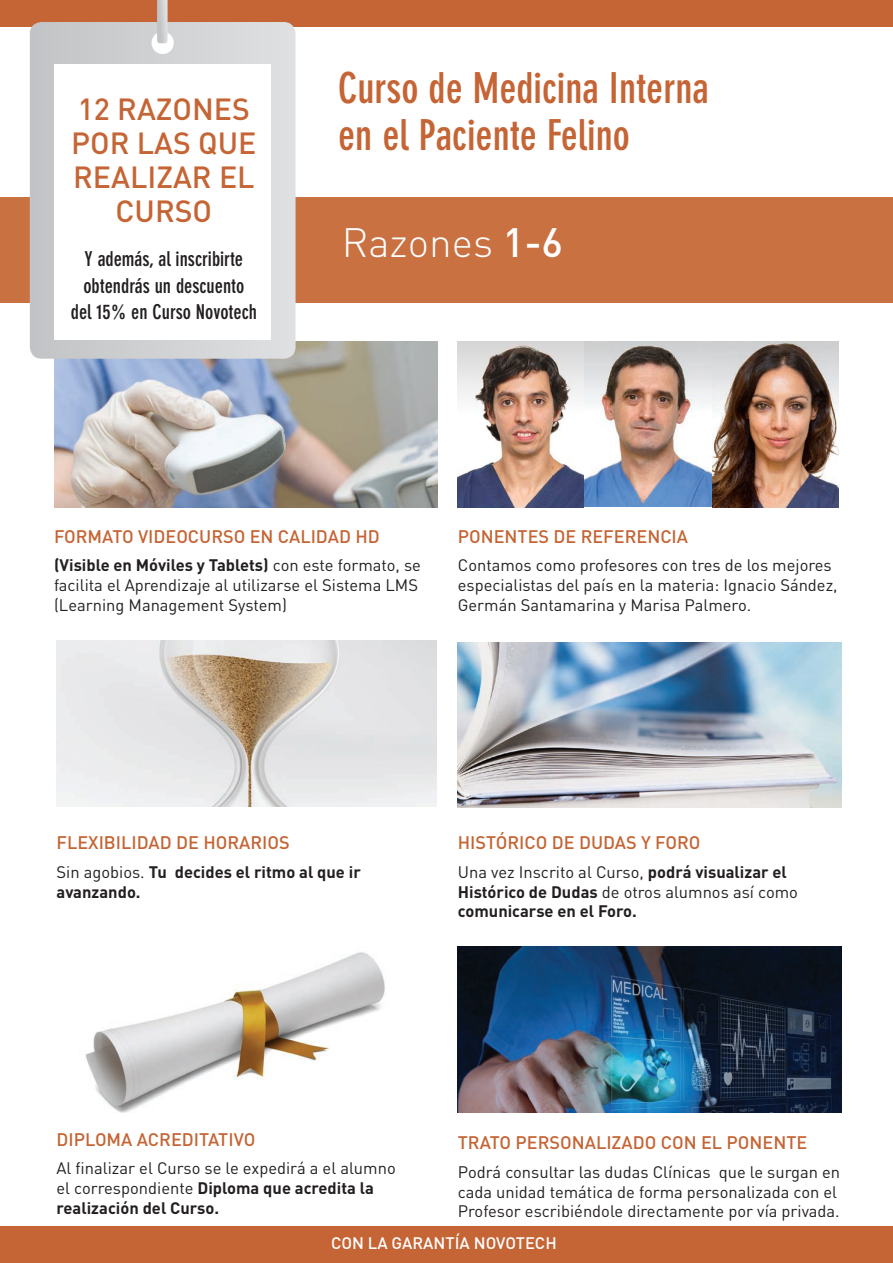
<style>
.page{position:relative;width:893px;height:1263px;background:#fff}
.page>*{position:absolute;margin:0;border:0;box-sizing:border-box;transform-origin:0 0}
.t1{font:700 condensed 42px/46.5px "DIN Neuzeit Grotesk Std";color:#c56434}
.t2{font:300 40.5px "DIN Pro";color:#fff}
.t3{font:500 30.3px/34px "DIN Pro";color:#c56434;text-align:center}
.t4{font:700 condensed 20.1px/26.4px "DIN Neuzeit Grotesk Std";color:#231f20;text-align:center}
.t5{font:500 18px "DIN Pro";color:#c56434}
.t6{font:16.5px/19.8px "DIN Pro";color:#231f20}
.t7{font:700 16.5px/19.8px "DIN Pro";color:#231f20}
.t8{font:500 16.5px "DIN Pro";color:#fff}
.s1{font-weight:500}
.s2{font-weight:700}
.s3{font-weight:400}
</style>
<div class="page">
<div style="left:0;top:197px;width:893px;height:106px;background:#ca7142"></div>
<img style="left:458px;top:947px;width:383px;height:165px">
<img style="left:57px;top:641px;width:380px;height:165px">
<img style="left:54px;top:342px;width:383px;height:165px">
<img style="left:85px;top:952px;width:300px;height:160px">
<img style="left:458px;top:642px;width:383px;height:165px">
<div style="left:0;top:0;width:893px;height:27px;background:#c56434"></div>
<div style="left:0;top:1227px;width:893px;height:36px;background:#c56434"></div>
<img style="left:458px;top:341px;width:381px;height:166px">
<svg style="left:30px;top:22px;width:266px;height:337px;background:#d1d2d4"></svg>
<div style="left:152px;top:32px;width:22px;height:22px;background:#fff;border-radius:50%"></div>
<div style="left:55px;top:64px;width:216px;height:275px;background:#fff"></div>
<svg style="left:157px;top:0;width:11px;height:43px"></svg>
<h3 class="t3" style="left:71px;top:91px;width:187px">12 RAZONES<br>POR LAS QUE<br>REALIZAR EL<br>CURSO</h3>
<p class="t4" style="left:71px;top:246px;width:188px">Y además, al inscribirte obtendrás un descuento del 15% en Curso Novotech</p>
<h1 class="t1" style="left:338px;top:66px;width:372px">Curso de Medicina Interna en el Paciente Felino</h1>
<h2 class="t2" style="left:342px;top:215px;width:223px">Razones <span class="s1">1-6</span></h2>
<p class="t5" style="left:54px;top:524px;width:327px">FORMATO VIDEOCURSO EN CALIDAD HD</p>
<p class="t6" style="left:54px;top:554px;width:369px"><span class="s2">(Visible en Móviles y Tablets)</span> con este formato, se facilita el Aprendizaje al utilizarse el Sistema LMS (Learning Management System)</p>
<p class="t5" style="left:458px;top:524px;width:232px">PONENTES DE REFERENCIA</p>
<p class="t6" style="left:458px;top:554px;width:381px">Contamos como profesores con tres de los mejores especialistas del país en la materia: Ignacio Sández,<br>Germán Santamarina y Marisa Palmero.</p>
<p class="t5" style="left:57px;top:831px;width:235px">FLEXIBILIDAD DE HORARIOS</p>
<p class="t7" style="left:57px;top:861px;width:306px"><span class="s3">Sin agobios.</span> Tu decides el ritmo al que ir avanzando.</p>
<p class="t5" style="left:458px;top:831px;width:244px">HISTÓRICO DE DUDAS Y FORO</p>
<p class="t7" style="left:458px;top:861px;width:342px"><span class="s3">Una vez Inscrito al Curso,</span> podrá visualizar el<br>Histórico de Dudas <span class="s3">de otros alumnos así como </span>comunicarse en el Foro.</p>
<p class="t5" style="left:57px;top:1127px;width:200px">DIPLOMA ACREDITATIVO</p>
<p class="t6" style="left:57px;top:1158px;width:341px">Al finalizar el Curso se le expedirá a el alumno el correspondiente <span class="s2">Diploma que acredita la realización del Curso.</span></p>
<p class="t5" style="left:458px;top:1130px;width:351px">TRATO PERSONALIZADO CON EL PONENTE</p>
<p class="t6" style="left:458px;top:1161px;width:384px">Podrá consultar las dudas Clínicas que le surgan en cada unidad temática de forma personalizada con el<br>Profesor escribiéndole directamente por vía privada.</p>
<p class="t8" style="left:331px;top:1232px;width:227px">CON LA GARANTÍA NOVOTECH</p>
</div>
